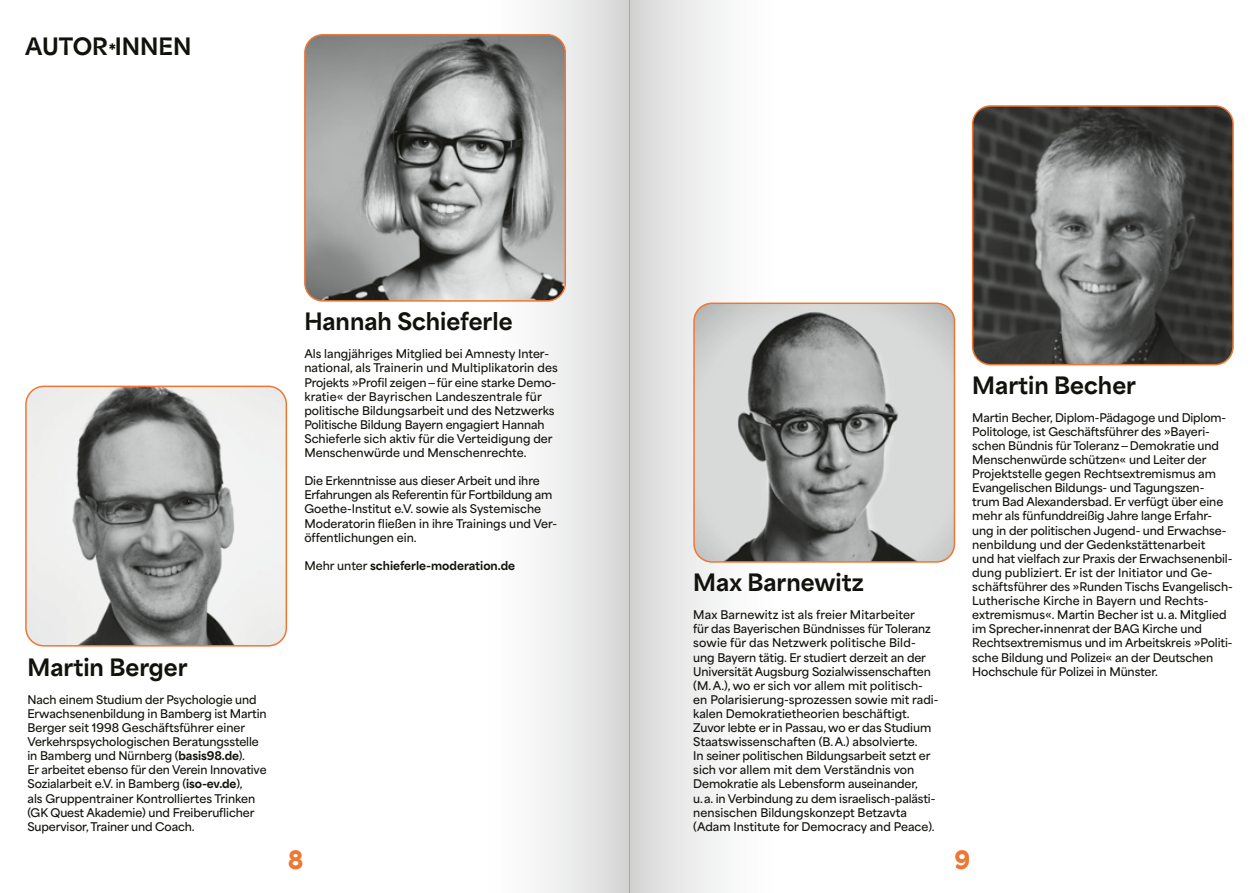
<style>
.page{position:relative;width:1259px;height:893px;background:#fff}
.page>*{position:absolute;margin:0;border:0;box-sizing:border-box;transform-origin:0 0}
.t1{font:900 22.5px "Area Inktrap";color:#12120d}
.t2{font:900 22.5px "Area Inktrap";color:#ef7733}
.t3{font:700 11.25px/14.1px "Area Normal";letter-spacing:-.01em;color:#12120d}
.t4{font:900 11.25px "Area Inktrap";color:#12120d}
.s1{font-family:"Area Inktrap";font-weight:900}
.s2{font-family:"Area Normal";font-weight:700}
</style>
<div class="page">
<div style="left:486px;top:0;width:143px;height:893px;background:linear-gradient(to right,#fff,#d8d8d8)"></div>
<div style="left:629px;top:0;width:144px;height:893px;background:linear-gradient(to right,#d7d7d7,#fff)"></div>
<img style="left:694px;top:303px;width:260px;height:259px">
<div style="left:693px;top:303px;width:262px;height:260px;border:2px solid #ef7733;border-radius:18px"></div>
<img style="left:972px;top:106px;width:261px;height:259px">
<div style="left:972px;top:105px;width:261px;height:260px;border:2px solid #ef7733;border-radius:18px"></div>
<img style="left:307px;top:35px;width:258px;height:266px">
<div style="left:304px;top:34px;width:262px;height:268px;border:2px solid #ef7733;border-radius:18px"></div>
<svg style="left:26px;top:386px;width:260px;height:260px"></svg>
<div style="left:25px;top:386px;width:262px;height:261px;border:2px solid #ef7733;border-radius:18px"></div>
<h1 class="t1" style="left:25px;top:26px;width:168px">AUTOR*INNEN</h1>
<h1 class="t1" style="left:27px;top:647px;width:162px">Martin Berger</h1>
<p class="t3" style="left:27px;top:691px;width:241px">Nach einem Studium der Psychologie und Erwachsenenbildung in Bamberg ist Martin Berger seit 1998 Geschäftsführer einer Verkehrspsychologischen Beratungsstelle in Bamberg und Nürnberg (<span class="s1">basis98.de</span>).<br>Er arbeitet ebenso für den Verein Innovative Sozialarbeit e.V. in Bamberg (<span class="s1">iso-ev.de</span>),<br>als Gruppentrainer Kontrolliertes Trinken (GK Quest Akademie) und Freiberuflicher Supervisor, Trainer und Coach.</p>
<h1 class="t1" style="left:304px;top:301px;width:210px">Hannah Schieferle</h1>
<p class="t3" style="left:304px;top:346px;width:255px">Als langjähriges Mitglied bei Amnesty Inter&shy;national, als Trainerin und Multiplikatorin des Projekts »Profil zeigen — für eine starke Demo&shy;kratie« der Bayrischen Landeszentrale für politische Bildungsarbeit und des Netzwerks Politische Bildung Bayern engagiert Hannah Schieferle sich aktiv für die Verteidigung der Menschenwürde und Menschenrechte.</p>
<p class="t3" style="left:304px;top:473px;width:254px">Die Erkenntnisse aus dieser Arbeit und ihre Erfahrungen als Referentin für Fortbildung am Goethe-Institut e.V. sowie als Systemische Moderatorin fließen in ihre Trainings und Ver&shy;öffentlichungen ein.</p>
<p class="t4" style="left:304px;top:555px;width:212px"><span class="s2">Mehr unter</span> schieferle-moderation.de</p>
<h1 class="t1" style="left:693px;top:562px;width:172px">Max Barnewitz</h1>
<p class="t3" style="left:693px;top:607px;width:247px">Max Barnewitz ist als freier Mitarbeiter<br>für das Bayerischen Bündnisses für Toleranz sowie für das Netzwerk politische Bild&shy;ung Bayern tätig. Er studiert derzeit an der Universität Augsburg Sozialwissenschaften (M. A.), wo er sich vor allem mit politisch&shy;en Polarisierung-sprozessen sowie mit radi&shy;kalen Demokratietheorien beschäftigt.<br>Zuvor lebte er in Passau, wo er das Studium Staatswissenschaften (B. A.) absolvierte.<br>In seiner politischen Bildungsarbeit setzt er sich vor allem mit dem Verständnis von Demokratie als Lebensform auseinander,<br>u. a. in Verbindung zu dem israelisch-palästi&shy;nensischen Bildungskonzept Betzavta (Adam Institute for Democracy and Peace).</p>
<h1 class="t1" style="left:972px;top:365px;width:165px">Martin Becher</h1>
<p class="t3" style="left:972px;top:409px;width:262px">Martin Becher, Diplom-Pädagoge und Diplom-Politologe, ist Geschäftsführer des »Bayeri&shy;schen Bündnis für Toleranz — Demokratie und Menschenwürde schützen« und Leiter der Projektstelle gegen Rechtsextremismus am Evangelischen Bildungs- und Tagungszen&shy;trum Bad Alexandersbad. Er verfügt über eine mehr als fünfunddreißig Jahre lange Erfahr&shy;ung in der politischen Jugend- und Erwachse&shy;nenbildung und der Gedenkstättenarbeit<br>und hat vielfach zur Praxis der Erwachsenenbil&shy;dung publiziert. Er ist der Initiator und Ge&shy;schäftsführer des »Runden Tischs Evangelisch-Lutherische Kirche in Bayern und Rechts&shy;extremismus«. Martin Becher ist u. a. Mitglied im Sprecher*innenrat der BAG Kirche und Rechtsextremismus und im Arbeitskreis »Politi&shy;sche Bildung und Polizei« an der Deutschen Hochschule für Polizei in Münster.</p>
<h1 class="t2" style="left:288px;top:839px;width:17px">8</h1>
<h1 class="t2" style="left:954px;top:839px;width:17px">9</h1>
</div>
